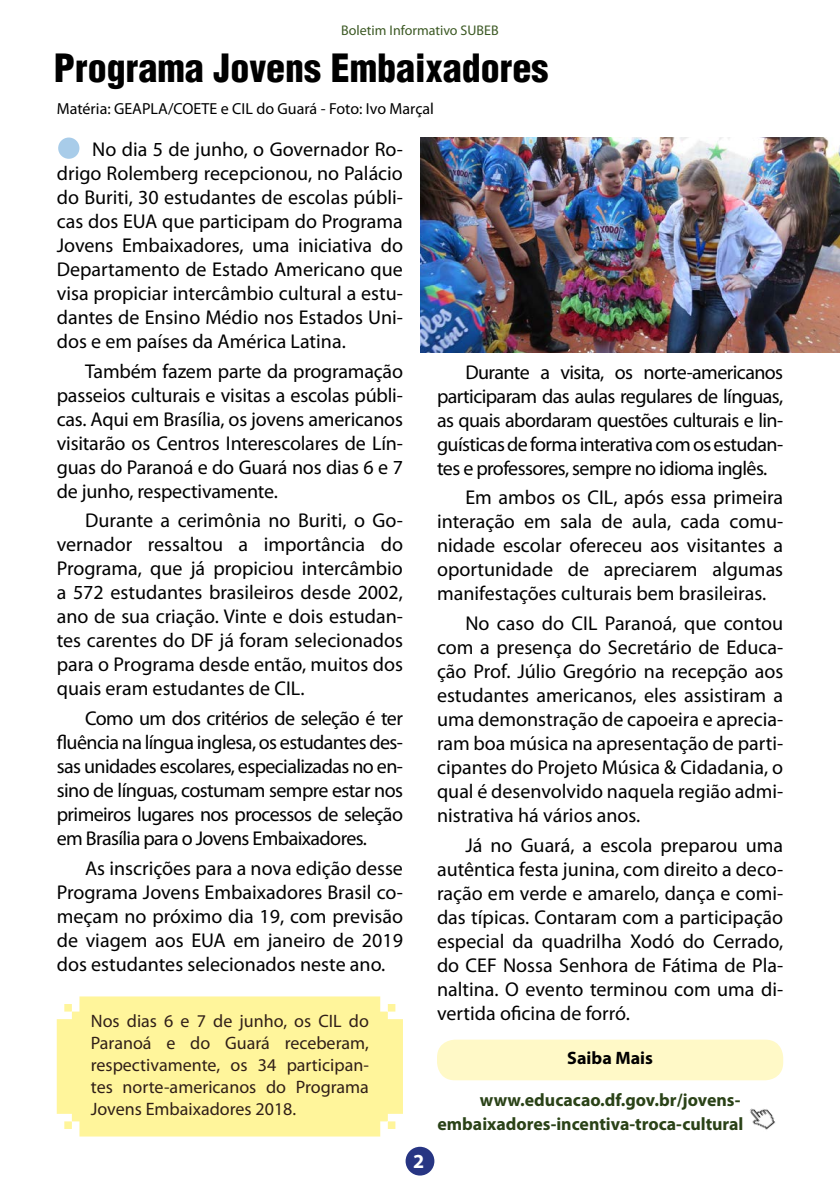
<style>
.page{position:relative;width:840px;height:1191px;background:#fff}
.page>*{position:absolute;margin:0;border:0;box-sizing:border-box;transform-origin:0 0}
.t1{font:900 condensed 38px "Helvetica LT";color:#000}
.t2{font:20px/24px "Myriad Pro";color:#000;text-align:justify}
.t3{font:700 20px "Myriad Pro";color:#fff}
.t4{font:18px/22px "Myriad Pro";color:#301f18;text-align:justify}
.t5{font:700 18px/24px "Myriad Pro";color:#2a4217;text-align:right}
.t6{font:700 18px "Myriad Pro";color:#000}
.t7{font:16px "Myriad Pro";color:#000}
.t8{font:14px "Myriad Pro";color:#3c5924}
</style>
<div class="page">
<div style="left:57px;top:996px;width:346px;height:140px;background:#fff59b"></div>
<div style="left:58px;top:137px;width:21px;height:22px;background:#a8cce9;border-radius:50%"></div>
<div style="left:437px;top:1039px;width:345px;height:41px;background:#fff9c7;border-radius:18px"></div>
<img style="left:750px;top:1108px;width:25px;height:22px">
<img style="left:420px;top:137px;width:419px;height:215px">
<div style="left:405px;top:1146px;width:29px;height:29px;background:#273583;border-radius:50%"></div>
<p class="t8" style="left:341px;top:21px;width:159px">Boletim Informativo SUBEB</p>
<h1 class="t1" style="left:54px;top:44px;width:495px">Programa Jovens Embaixadores</h1>
<p class="t7" style="left:57px;top:99px;width:378px">Matéria: GEAPLA/COETE e CIL do Guará - Foto: Ivo Marçal</p>
<p class="t2" style="left:57px;top:137px;width:347px;text-indent:35px">No dia 5 de junho, o Governador Ro&shy;drigo Rolemberg recepcionou, no Palácio do Buriti, 30 estudantes de escolas públi&shy;cas dos EUA que participam do Programa Jovens Embaixadores, uma iniciativa do Departamento de Estado Americano que visa propiciar intercâmbio cultural a estu&shy;dantes de Ensino Médio nos Estados Uni&shy;dos e em países da América Latina.</p>
<p class="t2" style="left:57px;top:359px;width:347px;text-indent:28px">Também fazem parte da programação passeios culturais e visitas a escolas públi&shy;cas. Aqui em Brasília, os jovens americanos visitarão os Centros Interescolares de Lín&shy;guas do Paranoá e do Guará nos dias 6 e 7 de junho, respectivamente.</p>
<p class="t2" style="left:57px;top:508px;width:347px;text-indent:28px">Durante a cerimônia no Buriti, o Go&shy;vernador ressaltou a importância do Programa, que já propiciou intercâmbio a 572 estudantes brasileiros desde 2002, ano de sua criação. Vinte e dois estudan&shy;tes carentes do DF já foram selecionados para o Programa desde então, muitos dos quais eram estudantes de CIL.</p>
<p class="t2" style="left:57px;top:706px;width:347px;text-indent:28px">Como um dos critérios de seleção é ter fluência na língua inglesa, os estudantes des&shy;sas unidades escolares, especializadas no en&shy;sino de línguas, costumam sempre estar nos primeiros lugares nos processos de seleção em Brasília para o Jovens Embaixadores.</p>
<p class="t2" style="left:57px;top:856px;width:347px;text-indent:28px">As inscrições para a nova edição desse Programa Jovens Embaixadores Brasil co&shy;meçam no próximo dia 19, com previsão de viagem aos EUA em janeiro de 2019 dos estudantes selecionados neste ano.</p>
<p class="t4" style="left:91px;top:1009px;width:279px">Nos dias 6 e 7 de junho, os CIL do Paranoá e do Guará receberam, respectivamente, os 34 participan&shy;tes norte-americanos do Programa Jovens Embaixadores 2018.</p>
<p class="t3" style="left:413px;top:1150px;width:13px">2</p>
<p class="t2" style="left:437px;top:359px;width:347px;text-indent:28px">Durante a visita, os norte-americanos participaram das aulas regulares de línguas, as quais abordaram questões culturais e lin&shy;guísticas de forma interativa com os estudan&shy;tes e professores, sempre no idioma inglês.</p>
<p class="t2" style="left:437px;top:485px;width:347px;text-indent:28px">Em ambos os CIL, após essa primeira interação em sala de aula, cada comu&shy;nidade escolar ofereceu aos visitantes a oportunidade de apreciarem algumas manifestações culturais bem brasileiras.</p>
<p class="t2" style="left:437px;top:611px;width:347px;text-indent:28px">No caso do CIL Paranoá, que contou com a presença do Secretário de Educa&shy;ção Prof. Júlio Gregório na recepção aos estudantes americanos, eles assistiram a uma demonstração de capoeira e aprecia&shy;ram boa música na apresentação de parti&shy;cipantes do Projeto Música &amp; Cidadania, o qual é desenvolvido naquela região admi&shy;nistrativa há vários anos.</p>
<p class="t2" style="left:437px;top:832px;width:347px;text-indent:28px">Já no Guará, a escola preparou uma autêntica festa junina, com direito a deco&shy;ração em verde e amarelo, dança e comi&shy;das típicas. Contaram com a participação especial da quadrilha Xodó do Cerrado, do CEF Nossa Senhora de Fátima de Pla&shy;naltina. O evento terminou com uma di&shy;vertida oficina de forró.</p>
<p class="t6" style="left:567px;top:1048px;width:87px">Saiba Mais</p>
<p class="t5" style="left:437px;top:1087px;width:307px">www.educacao.df.gov.br/jovens&shy;embaixadores-incentiva-troca-cultural</p>
</div>
